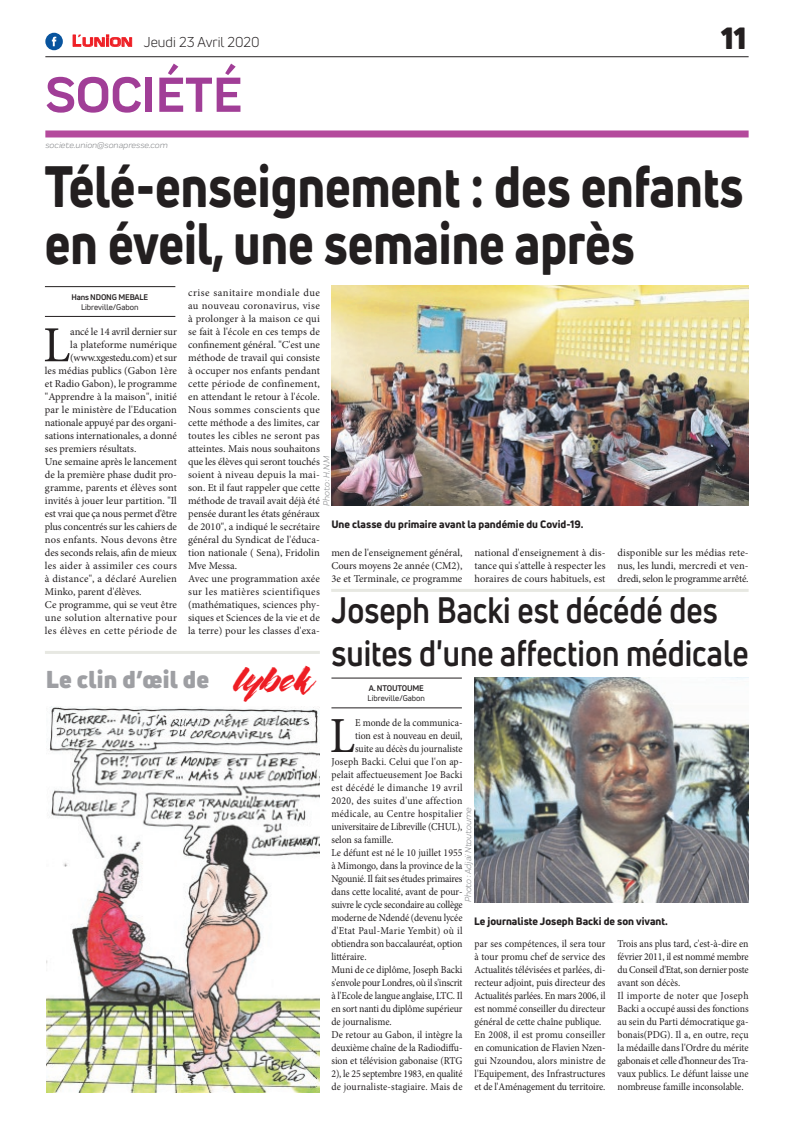
<style>
.page{position:relative;width:794px;height:1129px;background:#fff}
.page>*{position:absolute;margin:0;border:0;box-sizing:border-box;transform-origin:0 0}
.t1{font:800 57px/57px "Uni Neue";color:#231f20;scale:.85 1}
.t2{font:700 51px "Praktika";color:#a13e97}
.t3{font:50.5px "Minion Pro";color:#231f20}
.t4{font:50.5px "Minion Pro";color:#231f20;scale:.93 1}
.t5{font:700 36px/43.2px "Uni Neue";color:#231f20;scale:.86 1}
.t6{font:900 30px "Uni Neue";color:#231f20}
.t7{font:900 23.9px "Uni Neue";letter-spacing:.01em;color:#9e9fa3}
.t8{font:14px "Uni Neue";color:#231f20}
.t9{font:10.5px/13px "Minion Pro";color:#231f20;text-align:justify}
.t10{font:10.5px/13px "Minion Pro";color:#231f20;scale:.93 1}
.t11{font:10.5px "Minion Pro";letter-spacing:-.02em;color:#231f20;scale:.93 1}
.t12{font:10.5px "Minion Pro";letter-spacing:.02em;color:#231f20;scale:.93 1}
.t13{font:10.5px "Minion Pro";letter-spacing:.03em;color:#231f20;scale:.93 1}
.t14{font:800 10.5px "Uni Neue";color:#231f20}
.t15{font:10.5px "Minion Pro";letter-spacing:.03em;color:#231f20}
.t16{font:10.5px "Minion Pro";letter-spacing:-.02em;color:#231f20}
.t17{font:10.5px "Minion Pro";letter-spacing:.035em;color:#231f20}
.t18{font:10.5px "Minion Pro";letter-spacing:-.025em;color:#231f20}
.t19{font:italic 9px "Praktika";color:#818386}
.t20{font:8px "Uni Neue";color:#231f20}
.t21{font:700 8px "Uni Neue";letter-spacing:-.02em;color:#231f20}
.s1{font-family:"Eurostile";font-weight:600;font-size:15px;color:#ee1d23}
.s2{font-family:"Eurostile";font-weight:600;font-size:11.4px;color:#ee1d23}
.s3{font-family:"The Flower City";font-weight:400;font-size:37.7px;color:#ee1d23}
</style>
<div class="page">
<hr style="left:45px;top:56px;width:703px;height:1px;background:#231f20">
<div style="left:45px;top:130px;width:703px;height:7px;background:#b44a9c"></div>
<svg style="left:72px;top:34px;width:60px;height:13px"></svg>
<div style="left:45px;top:33px;width:18px;height:17px;background:#08549e;border-radius:50%"></div>
<svg style="left:52px;top:37px;width:4px;height:9px"></svg>
<hr style="left:45px;top:650px;width:275px;height:3px;background:#e7e8e2">
<img style="left:46px;top:706px;width:273px;height:385px">
<hr style="left:45px;top:316px;width:130px;height:1px;background:#231f20">
<hr style="left:45px;top:286px;width:130px;height:1px;background:#231f20">
<hr style="left:331px;top:707px;width:131px;height:1px;background:#231f20">
<hr style="left:331px;top:677px;width:131px;height:1px;background:#231f20">
<img style="left:331px;top:285px;width:417px;height:221px">
<img style="left:474px;top:677px;width:274px;height:225px">
<hr style="left:331px;top:588px;width:417px;height:3px;background:#e7e8e2">
<h3 class="t8" style="left:72px;top:33px;width:189px"><span class="s1">L</span><span class="s2">UNION</span> Jeudi 23 Avril 2020</h3>
<h2 class="t2" style="left:45px;top:54px;width:198px">SOCIÉTÉ</h2>
<p class="t19" style="left:45px;top:139px;width:124px">societe.union@sonapresse.com</p>
<h3 class="t6" style="left:721px;top:17px;width:27px">11</h3>
<h1 class="t1" style="left:45px;top:157px;width:823px">Télé-enseignement : des enfants en éveil, une semaine après</h1>
<p class="t21" style="left:71px;top:291px;width:78px">Hans NDONG MEBALE</p>
<p class="t20" style="left:81px;top:302px;width:59px">Libreville/Gabon</p>
<p class="t9" style="left:188px;top:286px;width:133px;text-align:left">crise sanitaire mondiale due au nouveau coronavirus, vise à prolonger à la maison ce qui se fait à l'école en ces temps de confinement général. "C'est une méthode de travail qui consiste à occuper nos enfants pendant cette période de confinement, en attendant le retour à l'école.<br>Nous sommes conscients que cette méthode a des limites, car toutes les cibles ne seront pas atteintes. Mais nous souhaitons que les élèves qui seront touchés soient à niveau depuis la mai&shy;son. Et il faut rappeler que cette méthode de travail avait déjà été pensée durant les états généraux de 2010", a indiqué le secrétaire général du Syndicat de l'éduca&shy;tion nationale ( Sena), Fridolin<br>Mve Messa.<br>Avec une programmation axée sur les matières scientifiques (mathématiques, sciences phy&shy;siques et Sciences de la vie et de la terre) pour les classes d'exa-</p>
<h3 class="t3" style="left:43px;top:311px;width:29px">L</h3>
<p class="t9" style="left:70px;top:325px;width:108px">ancé le 14 avril dernier sur</p>
<p class="t9" style="left:70px;top:338px;width:108px">la plateforme numérique</p>
<p class="t18" style="left:70px;top:351px;width:108px">(www.xgestedu.com) et sur</p>
<p class="t9" style="left:45px;top:364px;width:133px">les médias publics (Gabon 1ère</p>
<p class="t9" style="left:45px;top:377px;width:134px">et Radio Gabon), le programme</p>
<p class="t9" style="left:45px;top:390px;width:133px">"Apprendre à la maison", initié</p>
<p class="t9" style="left:45px;top:403px;width:133px">par le ministère de l'Education</p>
<p class="t9" style="left:45px;top:416px;width:133px">nationale appuyé par des organi-</p>
<p class="t9" style="left:45px;top:429px;width:133px">sations internationales, a donné</p>
<p class="t9" style="left:45px;top:442px;width:93px">ses premiers résultats.</p>
<p class="t9" style="left:45px;top:455px;width:133px">Une semaine après le lancement</p>
<p class="t9" style="left:45px;top:468px;width:133px">de la première phase dudit pro-</p>
<p class="t9" style="left:45px;top:481px;width:133px">gramme, parents et élèves sont</p>
<p class="t9" style="left:45px;top:494px;width:133px">invités à jouer leur partition. "Il</p>
<p class="t16" style="left:45px;top:507px;width:134px">est vrai que ça nous permet d'être</p>
<p class="t9" style="left:45px;top:520px;width:133px">plus concentrés sur les cahiers de</p>
<p class="t9" style="left:45px;top:533px;width:133px">nos enfants. Nous devons être</p>
<p class="t9" style="left:45px;top:546px;width:133px">des seconds relais, afin de mieux</p>
<p class="t15" style="left:45px;top:559px;width:133px">les aider à assimiler ces cours</p>
<p class="t9" style="left:45px;top:572px;width:133px">à distance", a déclaré Aurelien</p>
<p class="t9" style="left:45px;top:585px;width:98px">Minko, parent d'élèves.</p>
<p class="t9" style="left:45px;top:598px;width:133px">Ce programme, qui se veut être</p>
<p class="t15" style="left:45px;top:611px;width:133px">une solution alternative pour</p>
<p class="t17" style="left:45px;top:624px;width:133px">les élèves en cette période de</p>
<p class="t19" style="left:320px;top:506px;width:51px;rotate:-90deg">Photo : H.N.M</p>
<p class="t14" style="left:331px;top:517px;width:253px">Une classe du primaire avant la pandémie du Covid-19.</p>
<p class="t9" style="left:331px;top:546px;width:133px">men de l'enseignement général, Cours moyens 2e année (CM2), 3e et Terminale, ce programme</p>
<p class="t9" style="left:474px;top:546px;width:133px">national d'enseignement à dis&shy;tance qui s'attelle à respecter les horaires de cours habituels, est</p>
<p class="t9" style="left:617px;top:546px;width:133px">disponible sur les médias rete&shy;nus, les lundi, mercredi et ven&shy;dredi, selon le programme arrêté.</p>
<h3 class="t5" style="left:331px;top:587px;width:486px">Joseph Backi est décédé des suites d'une affection médicale</h3>
<p class="t21" style="left:369px;top:683px;width:57px">A. NTOUTOUME</p>
<p class="t20" style="left:367px;top:693px;width:59px">Libreville/Gabon</p>
<h3 class="t7" style="left:46px;top:662px;width:266px">Le clin d’œil de <span class="s3">lybek</span></h3>
<h3 class="t4" style="left:330px;top:701px;width:29px">L</h3>
<p class="t10" style="left:355px;top:715px;width:117px">E monde de la communica-</p>
<p class="t10" style="left:355px;top:728px;width:117px">tion est à nouveau en deuil,</p>
<p class="t10" style="left:355px;top:741px;width:117px">suite au décès du journaliste</p>
<p class="t12" style="left:331px;top:754px;width:142px">Joseph Backi. Celui que l'on ap-</p>
<p class="t10" style="left:331px;top:767px;width:142px">pelait affectueusement Joe Backi</p>
<p class="t13" style="left:331px;top:780px;width:142px">est décédé le dimanche 19 avril</p>
<p class="t13" style="left:331px;top:793px;width:142px">2020, des suites d'une affection</p>
<p class="t13" style="left:331px;top:806px;width:142px">médicale, au Centre hospitalier</p>
<p class="t10" style="left:331px;top:819px;width:142px">universitaire de Libreville (CHUL),</p>
<p class="t10" style="left:331px;top:832px;width:68px">selon sa famille.</p>
<p class="t10" style="left:331px;top:845px;width:142px">Le défunt est né le 10 juillet 1955</p>
<p class="t10" style="left:331px;top:858px;width:142px">à Mimongo, dans la province de la</p>
<p class="t11" style="left:331px;top:871px;width:142px">Ngounié. Il fait ses études primaires</p>
<p class="t10" style="left:331px;top:884px;width:142px">dans cette localité, avant de pour-</p>
<p class="t11" style="left:331px;top:897px;width:142px">suivre le cycle secondaire au collège</p>
<p class="t10" style="left:331px;top:910px;width:142px">moderne de Ndendé (devenu lycée</p>
<p class="t12" style="left:331px;top:923px;width:142px">d'Etat Paul-Marie Yembit) où il</p>
<p class="t10" style="left:331px;top:936px;width:142px">obtiendra son baccalauréat, option</p>
<p class="t10" style="left:331px;top:949px;width:39px">littéraire.</p>
<p class="t10" style="left:331px;top:962px;width:142px">Muni de ce diplôme, Joseph Backi</p>
<p class="t11" style="left:331px;top:975px;width:142px">s'envole pour Londres, où il s'inscrit</p>
<p class="t10" style="left:331px;top:988px;width:142px">à l'Ecole de langue anglaise, LTC. Il</p>
<p class="t10" style="left:331px;top:1001px;width:142px">en sort nanti du diplôme supérieur</p>
<p class="t10" style="left:331px;top:1014px;width:66px">de journalisme.</p>
<p class="t10" style="left:331px;top:1027px;width:142px">De retour au Gabon, il intègre la</p>
<p class="t10" style="left:331px;top:1040px;width:142px">deuxième chaîne de la Radiodiffu-</p>
<p class="t10" style="left:331px;top:1053px;width:142px">sion et télévision gabonaise (RTG</p>
<p class="t10" style="left:331px;top:1066px;width:142px">2), le 25 septembre 1983, en qualité</p>
<p class="t12" style="left:331px;top:1079px;width:142px">de journaliste-stagiaire. Mais de</p>
<p class="t19" style="left:462px;top:902px;width:97px;rotate:-90deg">Photo : Adjaï Ntoutoume</p>
<p class="t14" style="left:474px;top:913px;width:195px">Le journaliste Joseph Backi de son vivant.</p>
<p class="t10" style="left:474px;top:936px;width:142px">par ses compétences, il sera tour à tour promu chef de service des Actualités télévisées et parlées, di&shy;recteur adjoint, puis directeur des Actualités parlées. En mars 2006, il est nommé conseiller du directeur général de cette chaîne publique.<br>En 2008, il est promu conseiller en comunication de Flavien Nzen&shy;gui Nzoundou, alors ministre de l'Equipement, des Infrastructures et de l'Aménagement du territoire.</p>
<p class="t10" style="left:617px;top:936px;width:142px">Trois ans plus tard, c'est-à-dire en février 2011, il est nommé membre du Conseil d'Etat, son dernier poste avant son décès.<br>Il importe de noter que Joseph<br>Backi a occupé aussi des fonctions au sein du Parti démocratique ga&shy;bonais(PDG). Il a, en outre, reçu la médaille dans l'Ordre du mérite gabonais et celle d'honneur des Tra&shy;vaux publics. Le défunt laisse une nombreuse famille inconsolable.</p>
</div>
